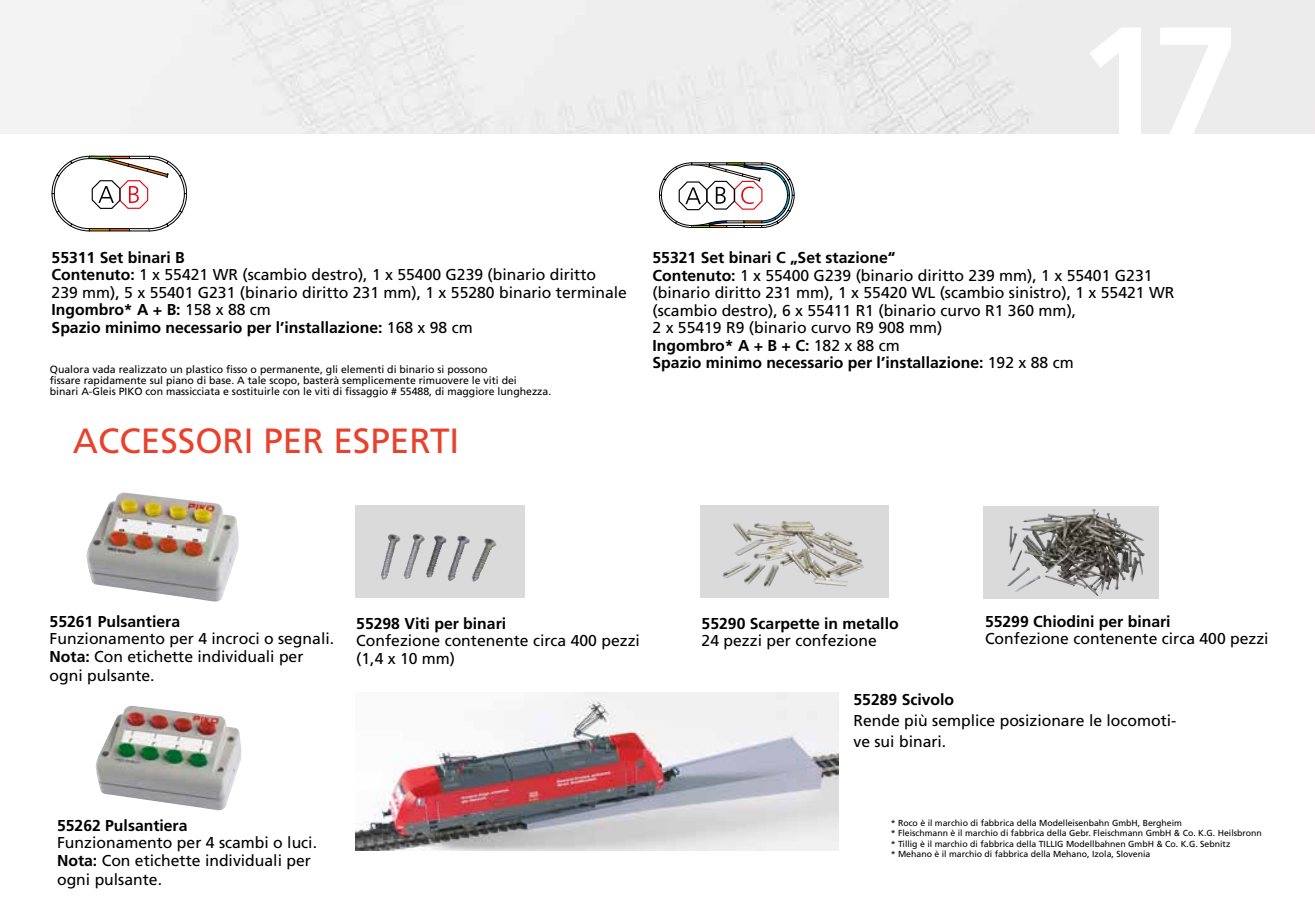
<style>
.page{position:relative;width:1315px;height:913px;background:#fff}
.page>*{position:absolute;margin:0;border:0;box-sizing:border-box;transform-origin:0 0}
.t1{font:35px "Frutiger LT Std";color:#e8412c}
.t2{font:15.75px/17.5px "Frutiger LT Std";color:#000}
.t3{font:700 15.75px "Frutiger LT Std";color:#000}
.t4{font:10.5px/11.4px "Frutiger LT Std";color:#000}
.t5{font:8.75px/10.5px "Frutiger LT Std";color:#000}
.s1{font-family:"Frutiger";font-weight:700}
.s2{font-weight:700}
.s3{font-weight:400}
</style>
<div class="page">
<div style="left:0;top:0;width:1315px;height:134px;background:#eee"></div>
<svg style="left:52px;top:156px;width:135px;height:75px"></svg>
<svg style="left:659px;top:163px;width:135px;height:65px"></svg>
<img style="left:86px;top:492px;width:153px;height:109px">
<img style="left:96px;top:706px;width:145px;height:104px">
<div style="left:356px;top:506px;width:169px;height:92px;background:#dadada"></div>
<img style="left:381px;top:534px;width:115px;height:47px">
<div style="left:700px;top:506px;width:189px;height:92px;background:#dadada"></div>
<img style="left:722px;top:521px;width:142px;height:66px">
<div style="left:983px;top:506px;width:175px;height:92px;background:#dadada"></div>
<img style="left:1021px;top:509px;width:123px;height:87px">
<img style="left:355px;top:693px;width:483px;height:157px">
<p class="t2" style="left:52px;top:249px;width:577px"><span class="s1">55311</span> <span class="s2">Set binari B<br>Contenuto:</span> 1 x 55421 WR (scambio destro), 1 x 55400 G239 (binario diritto<br>239 mm), 5 x 55401 G231 (binario diritto 231 mm), 1 x 55280 binario terminale <span class="s2">Ingombro* A + B:</span> 158 x 88 cm<br><span class="s2">Spazio minimo necessario per l’installazione:</span> 168 x 98 cm</p>
<p class="t2" style="left:652px;top:249px;width:523px"><span class="s1">55321</span> <span class="s2">Set binari C „Set stazione“<br>Contenuto:</span> 1 x 55400 G239 (binario diritto 239 mm), 1 x 55401 G231 (binario diritto 231 mm), 1 x 55420 WL (scambio sinistro), 1 x 55421 WR (scambio destro), 6 x 55411 R1 (binario curvo R1 360 mm),<br>2 x 55419 R9 (binario curvo R9 908 mm)<br><span class="s2">Ingombro* A + B + C:</span> 182 x 88 cm</p>
<p class="t4" style="left:50px;top:363px;width:439px">Qualora vada realizzato un plastico fisso o permanente, gli elementi di binario si possono</p>
<p class="t3" style="left:652px;top:354px;width:422px">Spazio minimo necessario per l’installazione: <span class="s3">192 x 88 cm</span></p>
<p class="t4" style="left:50px;top:375px;width:503px">fissare rapidamente sul piano di base. A tale scopo, basterà semplicemente rimuovere le viti dei<br>binari A-Gleis PIKO con massicciata e sostituirle con le viti di fissaggio # 55488, di maggiore lunghezza.</p>
<h1 class="t1" style="left:73px;top:420px;width:388px">ACCESSORI PER ESPERTI</h1>
<p class="t2" style="left:50px;top:612px;width:286px;line-height:18px"><span class="s1">55261</span> <span class="s2">Pulsantiera<br></span>Funzionamento per 4 incroci o segnali.<br><span class="s2">Nota:</span> Con etichette individuali per ogni pulsante.</p>
<p class="t2" style="left:356px;top:614px;width:285px"><span class="s1">55298</span> <span class="s2">Viti per binari<br></span>Confezione contenente circa 400 pezzi (1,4 x 10 mm)</p>
<p class="t2" style="left:701px;top:614px;width:198px"><span class="s1">55290</span> <span class="s2">Scarpette in metallo<br></span>24 pezzi per confezione</p>
<p class="t2" style="left:985px;top:612px;width:285px"><span class="s1">55299</span> <span class="s2">Chiodini per binari<br></span>Confezione contenente circa 400 pezzi</p>
<p class="t2" style="left:853px;top:689px;width:324px;line-height:21px"><span class="s1">55289</span> <span class="s2">Scivolo<br></span>Rende più semplice posizionare le locomoti&shy;ve sui binari.</p>
<p class="t2" style="left:57px;top:816px;width:261px;line-height:18px"><span class="s1">55262</span> <span class="s2">Pulsantiera<br></span>Funzionamento per 4 scambi o luci.<br><span class="s2">Nota:</span> Con etichette individuali per ogni pulsante.</p>
<p class="t5" style="left:890px;top:817px;width:373px">* Roco è il marchio di fabbrica della Modelleisenbahn GmbH, Bergheim<br>* Fleischmann è il marchio di fabbrica della Gebr. Fleischmann GmbH &amp; Co. K.G. Heilsbronn * Tillig è il marchio di fabbrica della TILLIG Modellbahnen GmbH &amp; Co. K.G. Sebnitz<br>* Mehano è il marchio di fabbrica della Mehano, Izola, Slovenia</p>
</div>
